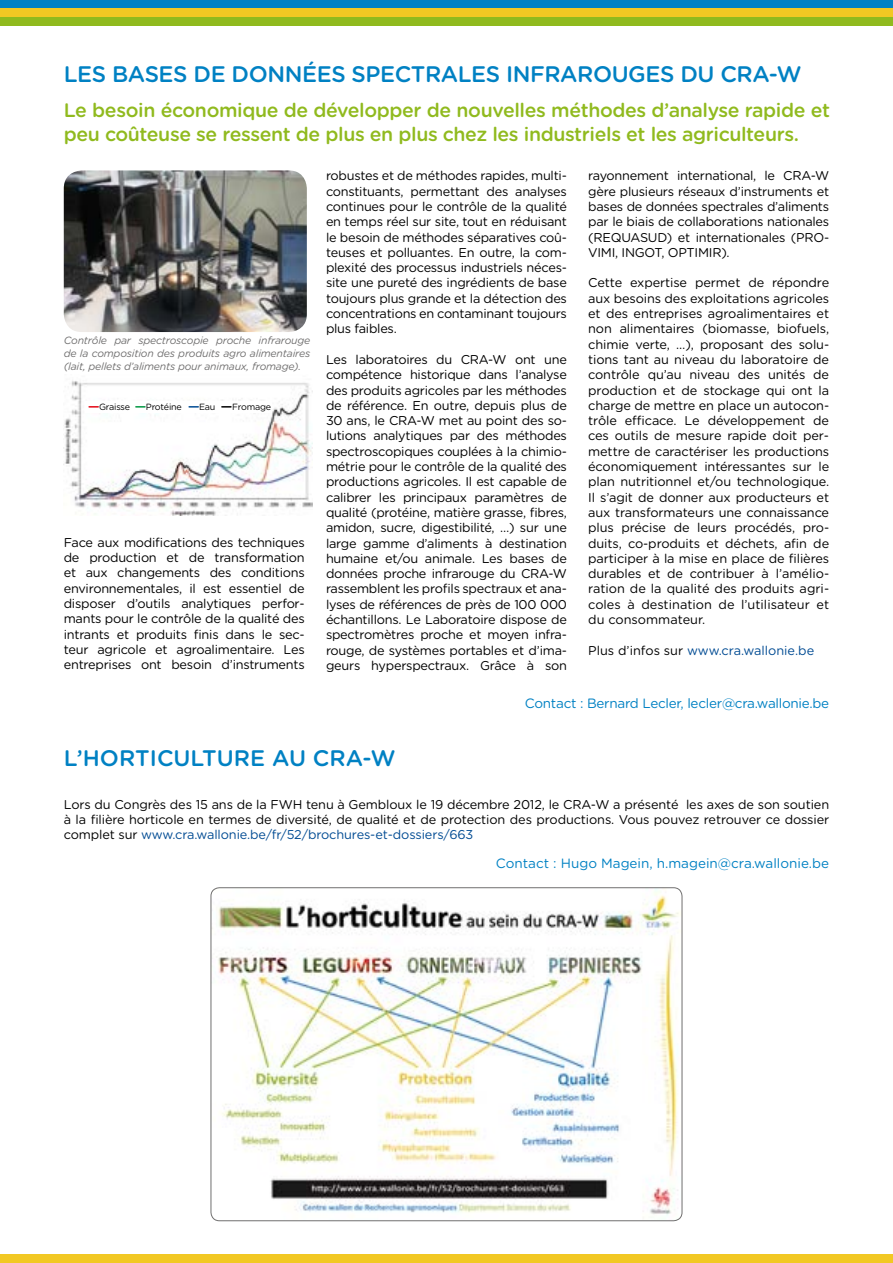
<style>
.page{position:relative;width:893px;height:1263px;background:#fff}
.page>*{position:absolute;margin:0;border:0;box-sizing:border-box;transform-origin:0 0}
.t1{font:500 22.5px "Gotham Rounded";letter-spacing:-.02em;color:#0081c3}
.t2{font:500 22.5px "Gotham Rounded";color:#0081c3}
.t3{font:500 19.5px/23.4px "Gotham Rounded";letter-spacing:-.02em;color:#90ba1e}
.t4{font:13.5px "Gotham Rounded";letter-spacing:-.02em;color:#0081c3}
.t5{font:13.5px "Gotham Rounded";color:#0081c3}
.t6{font:12.75px/15.3px "Gotham Rounded";letter-spacing:-.02em;color:#000;text-align:justify}
.t7{font:12.75px "Gotham Rounded";color:#004b93}
.t8{font:italic 10.5px/12.6px "Gotham Rounded";letter-spacing:-.02em;color:#706f6f;text-align:justify}
.t9{font:9px "Gotham Rounded";letter-spacing:-.02em;color:#000}
.s1{color:#000}
.s2{color:#004b93}
</style>
<div class="page">
<div style="left:0;top:0;width:893px;height:9px;background:#0081c3"></div>
<div style="left:0;top:1254px;width:893px;height:9px;background:#f2c823"></div>
<div style="left:0;top:9px;width:893px;height:8px;background:#f2c823"></div>
<div style="left:0;top:17px;width:893px;height:9px;background:#90ba1e"></div>
<img style="left:64px;top:170px;width:243px;height:162px">
<img style="left:211px;top:888px;width:471px;height:333px">
<img style="left:64px;top:380px;width:249px;height:135px">
<div style="left:85px;top:401px;width:186px;height:11px;background:#fff"></div>
<svg style="left:89px;top:406px;width:9px;height:2px"></svg>
<svg style="left:136px;top:406px;width:9px;height:2px"></svg>
<svg style="left:222px;top:406px;width:9px;height:2px"></svg>
<svg style="left:189px;top:406px;width:9px;height:2px"></svg>
<h1 class="t1" style="left:64px;top:58px;width:674px">Les bases de données spectrales infrarouges du CRA</h1>
<h1 class="t1" style="left:769px;top:58px;width:34px">-W</h1>
<h2 class="t3" style="left:64px;top:98px;width:768px">Le besoin économique de développer de nouvelles méthodes d’analyse rapide et peu coûteuse se ressent de plus en plus chez les industriels et les agriculteurs.</h2>
<p class="t8" style="left:64px;top:334px;width:248px">Contrôle par spectroscopie proche infrarouge de la composition des produits agro alimentaires (lait, pellets d’aliments pour animaux, fromage).</p>
<p class="t9" style="left:99px;top:401px;width:33px">Graisse</p>
<p class="t9" style="left:146px;top:401px;width:38px">Protéine</p>
<p class="t9" style="left:199px;top:401px;width:18px">Eau</p>
<p class="t9" style="left:232px;top:401px;width:40px">Fromage</p>
<p class="t6" style="left:64px;top:534px;width:242px">Face aux modifications des techniques de production et de transformation et aux changements des conditions environnementales, il est essentiel de disposer d’outils analytiques perfor&shy;mants pour le contrôle de la qualité des intrants et produits finis dans le sec&shy;teur agricole et agroalimentaire. Les entreprises ont besoin d’instruments</p>
<p class="t6" style="left:326px;top:168px;width:242px">robustes et de méthodes rapides, multi&shy;constituants, permettant des analyses continues pour le contrôle de la qualité en temps réel sur site, tout en réduisant le besoin de méthodes séparatives coû&shy;teuses et polluantes. En outre, la com&shy;plexité des processus industriels néces&shy;site une pureté des ingrédients de base toujours plus grande et la détection des concentrations en contaminant toujours plus faibles.</p>
<p class="t6" style="left:326px;top:351px;width:242px">Les laboratoires du CRA-W ont une compétence historique dans l’analyse des produits agricoles par les méthodes de référence. En outre, depuis plus de 30 ans, le CRA-W met au point des so&shy;lutions analytiques par des méthodes spectroscopiques couplées à la chimio&shy;métrie pour le contrôle de la qualité des productions agricoles. Il est capable de calibrer les principaux paramètres de qualité (protéine, matière grasse, fibres, amidon, sucre, digestibilité, …) sur une large gamme d’aliments à destination humaine et/ou animale. Les bases de données proche infrarouge du CRA-W rassemblent les profils spectraux et ana&shy;lyses de références de près de 100 000 échantillons. Le Laboratoire dispose de spectromètres proche et moyen infra&shy;rouge, de systèmes portables et d’ima&shy;geurs hyperspectraux. Grâce à son</p>
<p class="t6" style="left:588px;top:168px;width:242px">rayonnement international, le CRA-W gère plusieurs réseaux d’instruments et bases de données spectrales d’aliments par le biais de collaborations nationales (REQUASUD) et internationales (PRO-VIMI, INGOT, OPTIMIR).</p>
<p class="t6" style="left:588px;top:275px;width:242px">Cette expertise permet de répondre aux besoins des exploitations agricoles et des entreprises agroalimentaires et non alimentaires (biomasse, biofuels, chimie verte, …), proposant des solu&shy;tions tant au niveau du laboratoire de contrôle qu’au niveau des unités de production et de stockage qui ont la charge de mettre en place un autocon&shy;trôle efficace. Le développement de ces outils de mesure rapide doit per&shy;mettre de caractériser les productions économiquement intéressantes sur le plan nutritionnel et/ou technologique.<br>Il s’agit de donner aux producteurs et aux transformateurs une connaissance plus précise de leurs procédés, pro&shy;duits, co-produits et déchets, afin de participer à la mise en place de filières durables et de contribuer à l’amélio&shy;ration de la qualité des produits agri&shy;coles à destination de l’utilisateur et du consommateur.</p>
<p class="t7" style="left:588px;top:641px;width:227px"><span class="s1">Plus d’infos sur</span> www.cra.wallonie.be</p>
<p class="t4" style="left:525px;top:694px;width:306px">Contact : Bernard Lecler, lecler@cra.wallonie.be</p>
<h1 class="t2" style="left:64px;top:742px;width:266px">L’horticulture au CRA</h1>
<h1 class="t1" style="left:362px;top:742px;width:35px">-W</h1>
<p class="t6" style="left:64px;top:796px;width:767px">Lors du Congrès des 15 ans de la FWH tenu à Gembloux le 19 décembre 2012, le CRA-W a présenté les axes de son soutien à la filière horticole en termes de diversité, de qualité et de protection des productions. Vous pouvez retrouver ce dossier complet sur <span class="s2">www.cra.wallonie.be/fr/52/brochures-et-dossiers/663</span></p>
<p class="t5" style="left:496px;top:853px;width:335px">Contact : Hugo Magein, h.magein@cra.wallonie.be</p>
</div>
